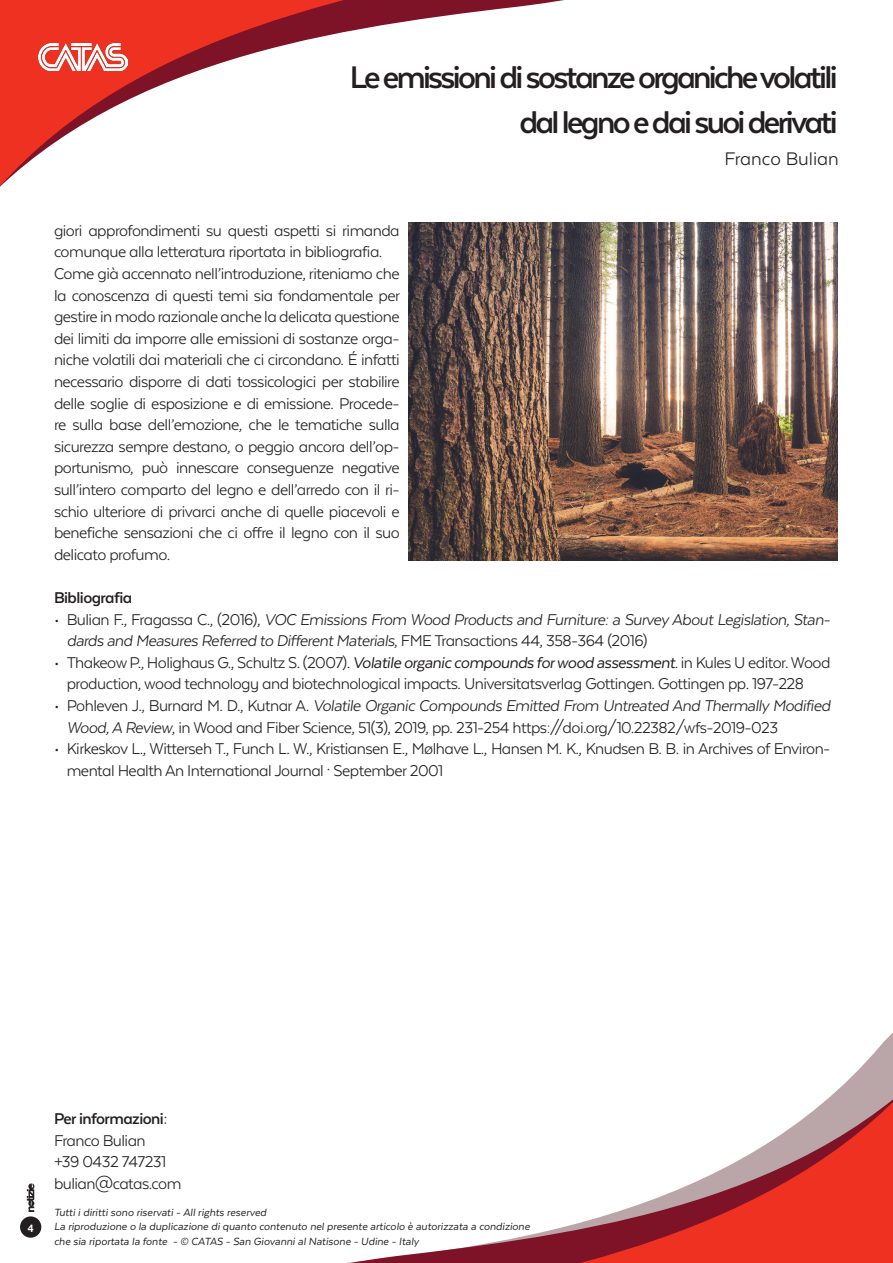
<style>
.page{position:relative;width:893px;height:1263px;background:#fff}
.page>*{position:absolute;margin:0;border:0;box-sizing:border-box;transform-origin:0 0}
.t1{font:700 36px "Texta Alt";letter-spacing:-.075em;color:#231f20}
.t2{font:21px "Texta Alt";color:#231f20}
.t3{font:18px/21.6px "Texta Alt";letter-spacing:-.03em;color:#231f20}
.t4{font:italic 18px/21.6px "Texta Alt";letter-spacing:-.03em;color:#231f20}
.t5{font:700 18px "Texta Alt";letter-spacing:-.03em;color:#231f20}
.t6{font:italic 12px "Texta Alt";color:#231f20}
.t7{font:700 10.5px "Helvetica Neue";color:#fff}
.s1{font-style:normal}
.s2{font-style:italic}
</style>
<div class="page">
<svg style="left:0;top:0;width:564px;height:187px"></svg>
<svg style="left:20px;top:1033px;width:873px;height:230px"></svg>
<div style="left:20px;top:1216px;width:21px;height:22px;background:#231f20;border-radius:50%"></div>
<svg style="left:27px;top:1183px;width:7px;height:29px"></svg>
<img style="left:38px;top:43px;width:89px;height:27px">
<img style="left:408px;top:222px;width:430px;height:338px">
<p class="t1" style="left:350px;top:58px;width:489px">Le emissioni di sostanze organiche volatili</p>
<p class="t1" style="left:519px;top:103px;width:320px">dal legno e dai suoi derivati</p>
<p class="t2" style="left:724px;top:148px;width:116px">Franco Bulian</p>
<p class="t3" style="left:54px;top:219px;width:347px">giori approfondimenti su questi aspetti si rimanda comunque alla letteratura riportata in bibliografia.</p>
<p class="t3" style="left:54px;top:262px;width:348px;text-align:justify">Come già accennato nell’introduzione, riteniamo che la conoscenza di questi temi sia fondamentale per gestire in modo razionale anche la delicata questione dei limiti da imporre alle emissioni di sostanze orga&shy;niche volatili dai materiali che ci circondano. É infatti necessario disporre di dati tossicologici per stabilire delle soglie di esposizione e di emissione. Procede&shy;re sulla base dell’emozione, che le tematiche sulla sicurezza sempre destano, o peggio ancora dell’op&shy;portunismo, può innescare conseguenze negative sull’intero comparto del legno e dell’arredo con il ri&shy;schio ulteriore di privarci anche di quelle piacevoli e benefiche sensazioni che ci offre il legno con il suo delicato profumo.</p>
<p class="t5" style="left:54px;top:588px;width:80px">Bibliografia</p>
<p class="t4" style="left:67px;top:608px;width:765px;text-indent:-13px"><span class="s1">• Bulian F., Fragassa C., (2016),</span> VOC Emissions From Wood Products and Furniture: a Survey About Legislation, Stan&shy;dards and Measures Referred to Different Materials<span class="s1">, FME Transactions 44, 358-364 (2016)</span></p>
<p class="t3" style="left:67px;top:651px;width:765px;text-indent:-13px">• Thakeow P., Holighaus G., Schultz S. (2007). <span class="s2">Volatile organic compounds for wood assessment</span>. in Kules U editor. Wood production, wood technology and biotechnological impacts. Universitatsverlag Gottingen. Gottingen pp. 197-228</p>
<p class="t3" style="left:67px;top:694px;width:765px;text-indent:-13px">• Pohleven J., Burnard M. D., Kutnar A. <span class="s2">Volatile Organic Compounds Emitted From Untreated And Thermally Modified<br>Wood, A Review</span>, in Wood and Fiber Science, 51(3), 2019, pp. 231-254 https://doi.org/10.22382/wfs-2019-023</p>
<p class="t3" style="left:67px;top:738px;width:765px;text-indent:-13px">• Kirkeskov L., Witterseh T., Funch L. W., Kristiansen E., Mølhave L., Hansen M. K., Knudsen B. B. in Archives of Environ&shy;mental Health An International Journal · September 2001</p>
<p class="t7" style="left:28px;top:1220px;width:7px">4</p>
<p class="t5" style="left:54px;top:1109px;width:115px">Per informazioni:</p>
<p class="t3" style="left:54px;top:1129px;width:93px">Franco Bulian</p>
<p class="t3" style="left:54px;top:1151px;width:114px">+39 0432 747231</p>
<p class="t3" style="left:54px;top:1172px;width:129px">bulian@catas.com</p>
<p class="t6" style="left:54px;top:1206px;width:214px">Tutti i diritti sono riservati - All rights reserved</p>
<p class="t6" style="left:54px;top:1220px;width:477px">La riproduzione o la duplicazione di quanto contenuto nel presente articolo è autorizzata a condizione</p>
<p class="t6" style="left:54px;top:1235px;width:367px">che sia riportata la fonte - © CATAS - San Giovanni al Natisone - Udine - Italy</p>
</div>
